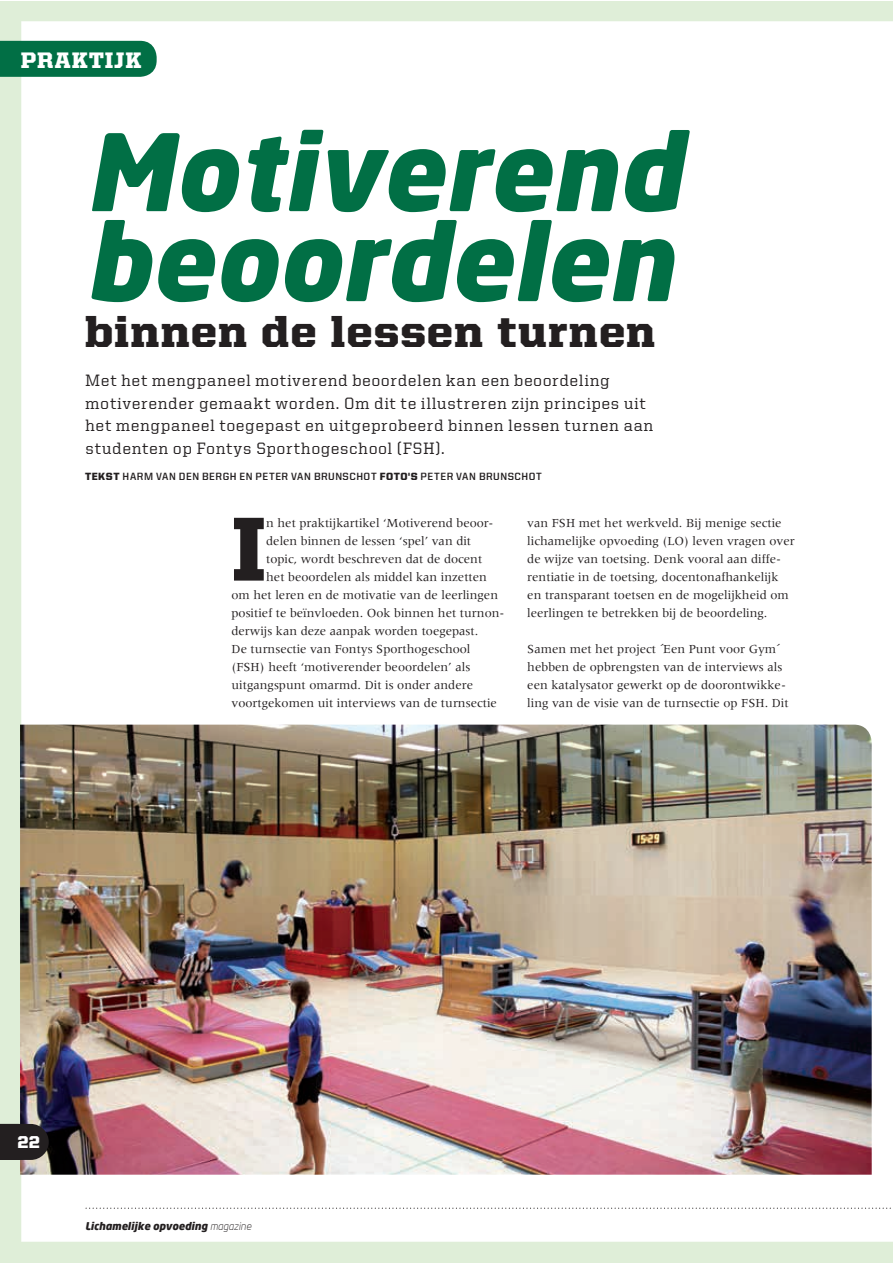
<style>
.page{position:relative;width:893px;height:1263px;background:#fff}
.page>*{position:absolute;margin:0;border:0;box-sizing:border-box;transform-origin:0 0}
.t1{font:italic 900 105px/90px "Neo Sans";color:#016f45}
.t2{font:900 91.05px "United Serif Reg";color:#231f20}
.t3{font:900 45px "United Serif Reg";letter-spacing:.025em;color:#231f20}
.t4{font:900 22.5px "United Serif Reg";letter-spacing:.035em;color:#fff}
.t5{font:900 17.25px "United Sans Reg";color:#fff}
.t6{font:500 16.5px/22.5px "United Serif Reg";letter-spacing:.045em;color:#231f20}
.t7{font:12.75px/18px "Meridien LT Std";color:#231f20}
.t8{font:700 10.5px "United Sans Reg";letter-spacing:.05em;color:#231f20}
.t9{font:italic 900 10.5px "Neo Sans";color:#231f20}
.s1{font-weight:900}
.s2{font-weight:300}
</style>
<div class="page">
<div style="left:0;top:1px;width:892px;height:1262px;background:#dfeed8"></div>
<div style="left:21px;top:21px;width:871px;height:1221px;background:#fff"></div>
<div style="left:0;top:41px;width:157px;height:36px;background:#016f45"></div>
<img style="left:20px;top:725px;width:852px;height:450px">
<svg style="left:0;top:1124px;width:49px;height:36px;background:#292526"></svg>
<svg style="left:85px;top:1207px;width:807px;height:2px;background:#e0e0e0"></svg>
<h3 class="t4" style="left:21px;top:48px;width:122px">PRAKTIJK</h3>
<h1 class="t1" style="left:85px;top:124px;width:598px">Motiverend beoordelen</h1>
<h3 class="t3" style="left:85px;top:306px;width:572px">binnen de lessen turnen</h3>
<p class="t6" style="left:86px;top:369px;width:569px">Met het mengpaneel motiverend beoordelen kan een beoordeling motiverender gemaakt worden. Om dit te illustreren zijn principes uit het mengpaneel toegepast en uitgeprobeerd binnen lessen turnen aan studenten op Fontys Sporthogeschool (FSH).</p>
<p class="t8" style="left:85px;top:470px;width:458px"><span class="s1">TEKST</span> HARM VAN DEN BERGH EN PETER VAN BRUNSCHOT <span class="s1">FOTO'S</span> PETER VAN BRUNSCHOT</p>
<h2 class="t2" style="left:232px;top:499px;width:36px">I</h2>
<p class="t7" style="left:266px;top:513px;width:229px">n het praktijkartikel ‘Motiverend beoor-</p>
<p class="t7" style="left:266px;top:531px;width:206px">delen binnen de lessen ‘spel’ van dit</p>
<p class="t7" style="left:266px;top:549px;width:218px">topic, wordt beschreven dat de docent</p>
<p class="t7" style="left:266px;top:567px;width:222px">het beoordelen als middel kan inzetten</p>
<p class="t7" style="left:231px;top:585px;width:268px">om het leren en de motivatie van de leerlingen</p>
<p class="t7" style="left:231px;top:603px;width:274px">positief te beïnvloeden. Ook binnen het turnon-</p>
<p class="t7" style="left:231px;top:621px;width:248px">derwijs kan deze aanpak worden toegepast.</p>
<p class="t7" style="left:231px;top:639px;width:240px">De turnsectie van Fontys Sporthogeschool</p>
<p class="t7" style="left:231px;top:657px;width:240px">(FSH) heeft ‘motiverender beoordelen’ als</p>
<p class="t7" style="left:231px;top:675px;width:243px">uitgangspunt omarmd. Dit is onder andere</p>
<p class="t7" style="left:231px;top:693px;width:267px">voortgekomen uit interviews van de turnsectie</p>
<p class="t7" style="left:527px;top:513px;width:269px">van FSH met het werkveld. Bij menige sectie lichamelijke opvoeding (LO) leven vragen over de wijze van toetsing. Denk vooral aan diffe&shy;rentiatie in de toetsing, docentonafhankelijk en transparant toetsen en de mogelijkheid om leerlingen te betrekken bij de beoordeling.</p>
<p class="t7" style="left:527px;top:639px;width:263px">Samen met het project ´Een Punt voor Gym´ hebben de opbrengsten van de interviews als een katalysator gewerkt op de doorontwikke&shy;ling van de visie van de turnsectie op FSH. Dit</p>
<h3 class="t5" style="left:17px;top:1133px;width:24px">22</h3>
<p class="t9" style="left:85px;top:1219px;width:168px">Lichamelijke opvoeding <span class="s2">magazine</span></p>
</div>
